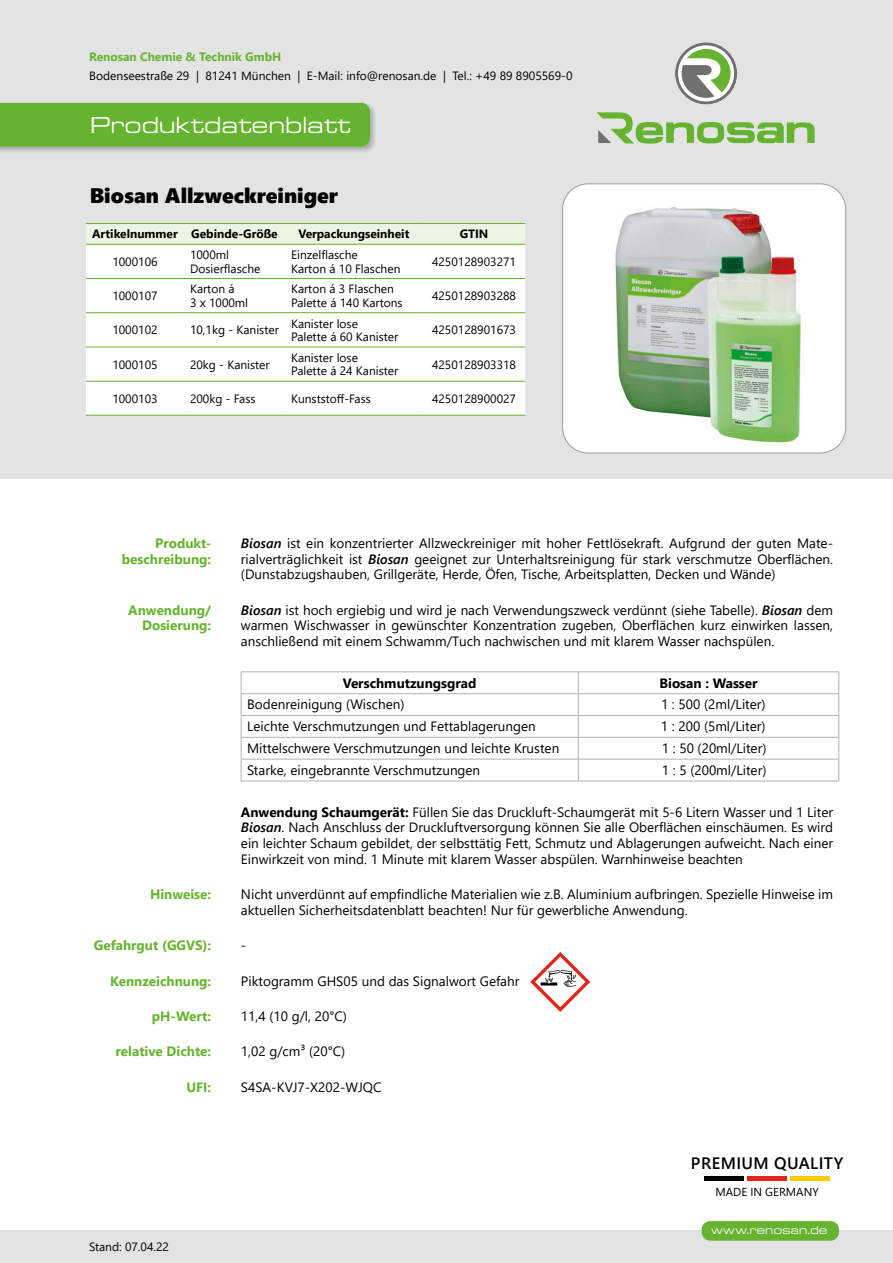
<style>
.page{position:relative;width:893px;height:1263px;background:#fff}
.page>*{position:absolute;margin:0;border:0;box-sizing:border-box;transform-origin:0 0}
.t1{font:24px "Eurostile MN Extended";letter-spacing:.02em;color:#fff}
.t2{font:21px "Segoe UI Black";color:#000}
.t3{font:600 16.5px "Segoe UI";letter-spacing:.025em;color:#000}
.t4{font:13.5px/15.8px "Segoe UI";color:#000;text-align:justify}
.t5{font:700 13.5px/15.8px "Segoe UI";color:#65b32e;text-align:right}
.t6{font:700 13.5px "Segoe UI";color:#000}
.t7{font:12px/13.5px "Segoe UI";color:#000}
.t8{font:700 12px "Segoe UI";color:#000}
.t9{font:700 12px "Segoe UI";color:#65b32e}
.t10{font:12px "Eurostile MN Extended";letter-spacing:.03em;color:#fff}
.t11{font:11.55px "Segoe UI";color:#000}
.s1{font-weight:600;font-style:italic}
.s2{font-weight:700}
</style>
<div class="page">
<div style="left:0;top:1230px;width:893px;height:33px;background:#e3e3e3"></div>
<div style="left:0;top:0;width:893px;height:478px;background:#e3e3e3"></div>
<div style="left:563px;top:184px;width:283px;height:269px;background:#fff;border-radius:26px"></div>
<div style="left:562px;top:184px;width:284px;height:269px;border:1px solid #9d9d9c;border-radius:26px"></div>
<svg style="left:675px;top:43px;width:62px;height:61px"></svg>
<svg style="left:596px;top:112px;width:219px;height:32px"></svg>
<svg style="left:240px;top:672px;width:600px;height:310px"></svg>
<hr style="left:241px;top:671px;width:337px;height:1px;background:#b3b2b2">
<hr style="left:578px;top:671px;width:261px;height:1px;background:#b3b2b2">
<hr style="left:241px;top:693px;width:337px;height:1px;background:#b3b2b2">
<hr style="left:578px;top:693px;width:261px;height:1px;background:#b3b2b2">
<hr style="left:241px;top:715px;width:337px;height:1px;background:#b3b2b2">
<hr style="left:578px;top:715px;width:261px;height:1px;background:#b3b2b2">
<hr style="left:241px;top:737px;width:337px;height:1px;background:#b3b2b2">
<hr style="left:578px;top:737px;width:261px;height:1px;background:#b3b2b2">
<hr style="left:241px;top:759px;width:337px;height:1px;background:#b3b2b2">
<svg style="left:241px;top:672px;width:1px;height:109px"></svg>
<hr style="left:578px;top:759px;width:261px;height:1px;background:#b3b2b2">
<svg style="left:578px;top:672px;width:1px;height:109px"></svg>
<svg style="left:838px;top:672px;width:1px;height:109px"></svg>
<hr style="left:241px;top:781px;width:337px;height:1px;background:#b3b2b2">
<hr style="left:578px;top:781px;width:261px;height:1px;background:#b3b2b2">
<div style="left:0;top:101px;width:378px;height:53px;background:#000;opacity:.25"></div>
<div style="left:0;top:103px;width:370px;height:43px;background:#65b32e"></div>
<div style="left:702px;top:1221px;width:137px;height:20px;background:#65b32e;border-radius:9px"></div>
<hr style="left:704px;top:1176px;width:40px;height:4px;background:#000">
<hr style="left:747px;top:1176px;width:40px;height:4px;background:#e1251b">
<hr style="left:790px;top:1176px;width:40px;height:4px;background:#fc0">
<svg style="left:530px;top:952px;width:60px;height:60px"></svg>
<div style="left:86px;top:224px;width:439px;height:20px;background:#ecf4e3"></div>
<div style="left:86px;top:245px;width:439px;height:102px;background:#fff"></div>
<div style="left:86px;top:348px;width:439px;height:67px;background:#fff"></div>
<hr style="left:86px;top:223px;width:98px;height:1px;background:#65b32e">
<hr style="left:184px;top:223px;width:101px;height:1px;background:#65b32e">
<hr style="left:285px;top:223px;width:138px;height:1px;background:#65b32e">
<hr style="left:423px;top:223px;width:102px;height:1px;background:#65b32e">
<hr style="left:86px;top:244px;width:98px;height:1px;background:#65b32e">
<hr style="left:184px;top:244px;width:101px;height:1px;background:#65b32e">
<hr style="left:285px;top:244px;width:138px;height:1px;background:#65b32e">
<hr style="left:423px;top:244px;width:102px;height:1px;background:#65b32e">
<hr style="left:86px;top:278px;width:98px;height:1px;background:#65b32e">
<hr style="left:184px;top:278px;width:101px;height:1px;background:#65b32e">
<hr style="left:285px;top:278px;width:138px;height:1px;background:#65b32e">
<hr style="left:423px;top:278px;width:102px;height:1px;background:#65b32e">
<hr style="left:86px;top:312px;width:98px;height:1px;background:#65b32e">
<hr style="left:184px;top:312px;width:101px;height:1px;background:#65b32e">
<hr style="left:285px;top:312px;width:138px;height:1px;background:#65b32e">
<hr style="left:423px;top:312px;width:102px;height:1px;background:#65b32e">
<hr style="left:86px;top:347px;width:98px;height:1px;background:#65b32e">
<hr style="left:184px;top:347px;width:101px;height:1px;background:#65b32e">
<hr style="left:285px;top:347px;width:138px;height:1px;background:#65b32e">
<hr style="left:423px;top:347px;width:102px;height:1px;background:#65b32e">
<hr style="left:86px;top:381px;width:98px;height:1px;background:#65b32e">
<hr style="left:184px;top:381px;width:101px;height:1px;background:#65b32e">
<hr style="left:285px;top:381px;width:138px;height:1px;background:#65b32e">
<hr style="left:423px;top:381px;width:102px;height:1px;background:#65b32e">
<hr style="left:86px;top:415px;width:98px;height:1px;background:#65b32e">
<hr style="left:184px;top:415px;width:101px;height:1px;background:#65b32e">
<hr style="left:285px;top:415px;width:138px;height:1px;background:#65b32e">
<hr style="left:423px;top:415px;width:102px;height:1px;background:#65b32e">
<img style="left:615px;top:207px;width:187px;height:236px">
<p class="t9" style="left:89px;top:46px;width:194px">Renosan Chemie &amp; Technik GmbH</p>
<p class="t7" style="left:89px;top:68px;width:485px">Bodenseestraße 29 | 81241 München | E-Mail: info@renosan.de | Tel.: +49 89 8905569-0</p>
<h1 class="t1" style="left:90px;top:112px;width:262px">Produktdatenblatt</h1>
<h2 class="t2" style="left:90px;top:181px;width:250px">Biosan Allzweckreiniger</h2>
<p class="t8" style="left:92px;top:223px;width:187px">Artikelnummer Gebinde-Größe</p>
<p class="t8" style="left:298px;top:223px;width:112px">Verpackungseinheit</p>
<p class="t8" style="left:460px;top:223px;width:30px">GTIN</p>
<p class="t7" style="left:112px;top:254px;width:47px">1000106</p>
<p class="t7" style="left:190px;top:247px;width:72px">1000ml<br>Dosierflasche</p>
<p class="t7" style="left:291px;top:247px;width:111px">Einzelflasche<br>Karton á 10 Flaschen</p>
<p class="t7" style="left:432px;top:254px;width:86px">4250128903271</p>
<p class="t7" style="left:112px;top:288px;width:47px">1000107</p>
<p class="t7" style="left:190px;top:281px;width:60px">Karton á<br>3 x 1000ml</p>
<p class="t7" style="left:291px;top:281px;width:113px">Karton á 3 Flaschen<br>Palette á 140 Kartons</p>
<p class="t7" style="left:432px;top:288px;width:86px">4250128903288</p>
<p class="t7" style="left:112px;top:322px;width:47px">1000102</p>
<p class="t7" style="left:190px;top:322px;width:90px">10,1kg - Kanister</p>
<p class="t7" style="left:291px;top:315px;width:109px">Kanister lose<br>Palette á 60 Kanister</p>
<p class="t7" style="left:432px;top:322px;width:86px">4250128901673</p>
<p class="t7" style="left:112px;top:356px;width:47px">1000105</p>
<p class="t7" style="left:190px;top:356px;width:81px">20kg - Kanister</p>
<p class="t7" style="left:291px;top:350px;width:109px">Kanister lose<br>Palette á 24 Kanister</p>
<p class="t7" style="left:432px;top:356px;width:86px">4250128903318</p>
<p class="t7" style="left:112px;top:391px;width:47px">1000103</p>
<p class="t7" style="left:190px;top:391px;width:67px">200kg - Fass</p>
<p class="t7" style="left:291px;top:391px;width:81px">Kunststoff-Fass</p>
<p class="t7" style="left:432px;top:391px;width:86px">4250128900027</p>
<p class="t5" style="left:122px;top:534px;width:91px">Produkt&shy;beschreibung:</p>
<p class="t4" style="left:241px;top:534px;width:594px"><span class="s1">Biosan</span> ist ein konzentrierter Allzweckreiniger mit hoher Fettlösekraft. Aufgrund der guten Mate&shy;rialverträglichkeit ist <span class="s1">Biosan</span> geeignet zur Unterhaltsreinigung für stark verschmutze Oberflächen. (Dunstabzugshauben, Grillgeräte, Herde, Öfen, Tische, Arbeitsplatten, Decken und Wände)</p>
<p class="t5" style="left:128px;top:601px;width:84px">Anwendung/<br>Dosierung:</p>
<p class="t4" style="left:241px;top:601px;width:594px"><span class="s1">Biosan</span> ist hoch ergiebig und wird je nach Verwendungszweck verdünnt (siehe Tabelle). <span class="s1">Biosan</span> dem warmen Wischwasser in gewünschter Konzentration zugeben, Oberflächen kurz einwirken lassen, anschließend mit einem Schwamm/Tuch nachwischen und mit klarem Wasser nachspülen.</p>
<p class="t6" style="left:343px;top:670px;width:135px">Verschmutzungsgrad</p>
<p class="t6" style="left:659px;top:670px;width:100px">Biosan : Wasser</p>
<p class="t4" style="left:247px;top:696px;width:159px">Bodenreinigung (Wischen)</p>
<p class="t4" style="left:661px;top:696px;width:106px">1 : 500 (2ml/Liter)</p>
<p class="t4" style="left:247px;top:717px;width:290px">Leichte Verschmutzungen und Fettablagerungen</p>
<p class="t4" style="left:661px;top:717px;width:106px">1 : 200 (5ml/Liter)</p>
<p class="t4" style="left:247px;top:739px;width:314px">Mittelschwere Verschmutzungen und leichte Krusten</p>
<p class="t4" style="left:662px;top:739px;width:106px">1 : 50 (20ml/Liter)</p>
<p class="t4" style="left:247px;top:761px;width:235px">Starke, eingebrannte Verschmutzungen</p>
<p class="t4" style="left:662px;top:761px;width:106px">1 : 5 (200ml/Liter)</p>
<p class="t4" style="left:241px;top:803px;width:594px"><span class="s2">Anwendung Schaumgerät:</span> Füllen Sie das Druckluft-Schaumgerät mit 5-6 Litern Wasser und 1 Liter <span class="s1">Biosan</span>. Nach Anschluss der Druckluftversorgung können Sie alle Oberflächen einschäumen. Es wird ein leichter Schaum gebildet, der selbsttätig Fett, Schmutz und Ablagerungen aufweicht. Nach einer Einwirkzeit von mind. 1 Minute mit klarem Wasser abspülen. Warnhinweise beachten</p>
<p class="t5" style="left:150px;top:885px;width:63px">Hinweise:</p>
<p class="t4" style="left:241px;top:885px;width:594px">Nicht unverdünnt auf empfindliche Materialien wie z.B. Aluminium aufbringen. Spezielle Hinweise im aktuellen Sicherheitsdatenblatt beachten! Nur für gewerbliche Anwendung.</p>
<p class="t5" style="left:94px;top:936px;width:119px">Gefahrgut (GGVS):</p>
<p class="t4" style="left:241px;top:936px;width:7px">-</p>
<p class="t5" style="left:110px;top:972px;width:102px">Kennzeichnung:</p>
<p class="t4" style="left:241px;top:972px;width:280px">Piktogramm GHS05 und das Signalwort Gefahr</p>
<p class="t5" style="left:152px;top:1007px;width:61px">pH-Wert:</p>
<p class="t4" style="left:241px;top:1007px;width:107px">11,4 (10 g/l, 20°C)</p>
<p class="t5" style="left:116px;top:1042px;width:97px">relative Dichte:</p>
<p class="t4" style="left:241px;top:1042px;width:106px">1,02 g/cm³ (20°C)</p>
<p class="t5" style="left:186px;top:1078px;width:26px">UFI:</p>
<p class="t4" style="left:241px;top:1078px;width:142px">S4SA-KVJ7-X202-WJQC</p>
<p class="t3" style="left:691px;top:1148px;width:154px">PREMIUM QUALITY</p>
<p class="t11" style="left:715px;top:1181px;width:105px">MADE IN GERMANY</p>
<p class="t7" style="left:89px;top:1238px;width:81px">Stand: 07.04.22</p>
<p class="t10" style="left:711px;top:1224px;width:118px">www.renosan.de</p>
</div>
